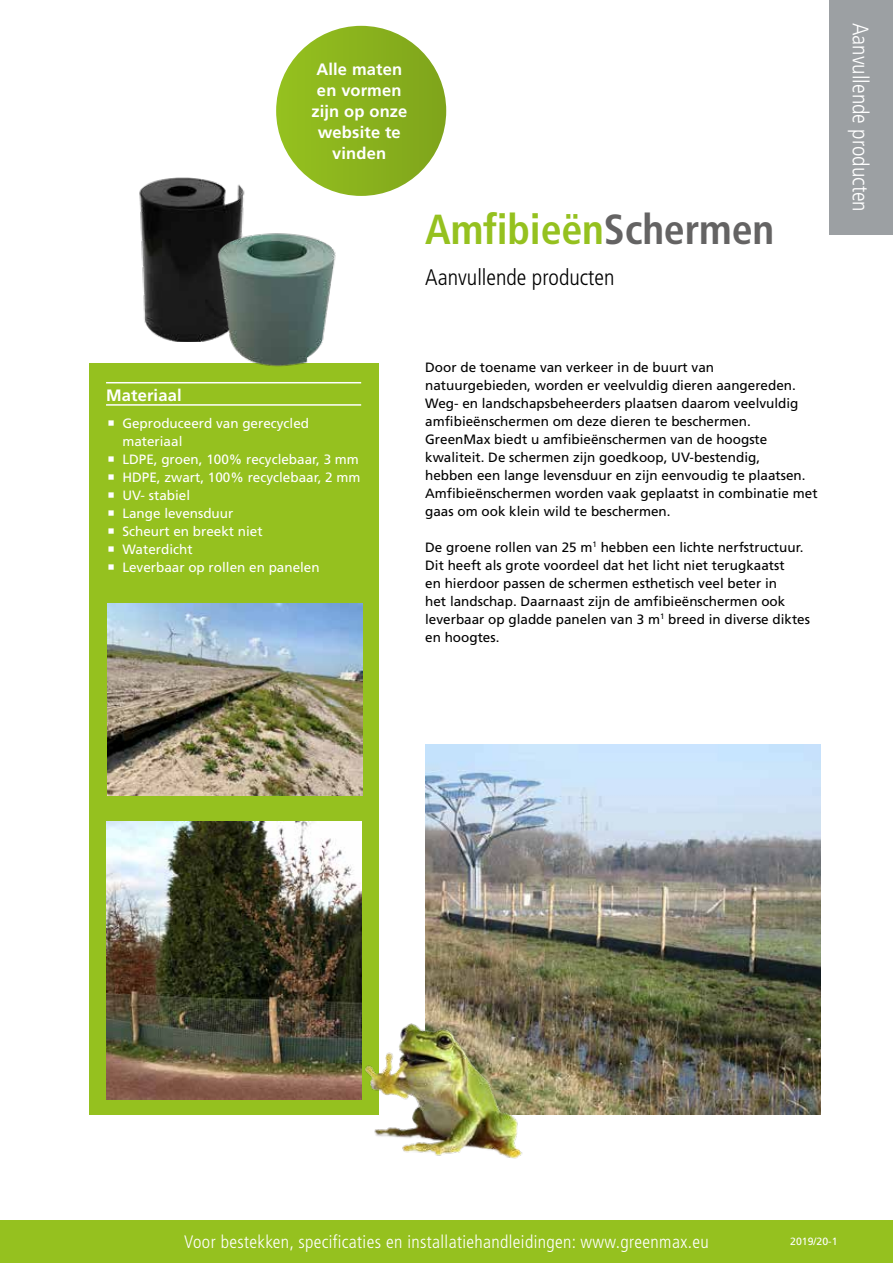
<style>
.page{position:relative;width:893px;height:1263px;background:#fff}
.page>*{position:absolute;margin:0;border:0;box-sizing:border-box;transform-origin:0 0}
.t1{font:700 condensed 42px "Frutiger LT Std";letter-spacing:-.005em;color:#95c11f}
.t2{font:300 condensed 22.5px "Frutiger LT Std";color:#000}
.t3{font:300 condensed 22.5px "Frutiger LT Std";color:#fff}
.t4{font:300 condensed 18px "Frutiger LT Std";letter-spacing:.02em;color:#fff}
.t5{font:700 16.5px/21px "Frutiger LT Std";letter-spacing:.01em;color:#fff;text-align:center}
.t6{font:13.5px/18px "Frutiger LT Std";color:#000}
.t7{font:13.5px/18px "Frutiger LT Std";color:#fff}
.t8{font:10.5px "Frutiger LT Std";color:#fff}
.s1{color:#646363}
</style>
<div class="page">
<div style="left:89px;top:362px;width:289px;height:752px;background:#95c11f"></div>
<img style="left:106px;top:821px;width:255px;height:278px">
<img style="left:107px;top:604px;width:255px;height:191px">
<img style="left:139px;top:177px;width:106px;height:164px">
<img style="left:187px;top:227px;width:157px;height:140px">
<hr style="left:106px;top:404px;width:255px;height:2px;background:#fff">
<hr style="left:106px;top:382px;width:255px;height:1px;background:#fff">
<img style="left:425px;top:744px;width:396px;height:370px">
<div style="left:829px;top:0;width:64px;height:234px;background:#9ca0a3"></div>
<div style="left:0;top:1220px;width:893px;height:43px;background:#95c11f"></div>
<div style="left:276px;top:26px;width:170px;height:170px;background:linear-gradient(to right,#96c220,#7fa41b);border-radius:85px"></div>
<img style="left:330px;top:1007px;width:204px;height:152px">
<p class="t5" style="left:311px;top:58px;width:97px">Alle maten en vormen zijn op onze website te vinden</p>
<h1 class="t1" style="left:425px;top:205px;width:351px">Amfibieën<span class="s1">Schermen</span></h1>
<h2 class="t2" style="left:425px;top:264px;width:191px">Aanvullende producten</h2>
<p class="t5" style="left:106px;top:384px;width:77px">Materiaal</p>
<p class="t7" style="left:122px;top:415px;width:188px;text-indent:-15px">○ Geproduceerd van gerecycled materiaal</p>
<p class="t7" style="left:107px;top:451px;width:253px">○ LDPE, groen, 100% recyclebaar, 3 mm</p>
<p class="t7" style="left:107px;top:469px;width:255px">○ HDPE, zwart, 100% recyclebaar, 2 mm</p>
<p class="t7" style="left:107px;top:487px;width:84px">○ UV- stabiel</p>
<p class="t7" style="left:107px;top:505px;width:128px">○ Lange levensduur</p>
<p class="t7" style="left:107px;top:523px;width:157px">○ Scheurt en breekt niet</p>
<p class="t7" style="left:107px;top:541px;width:87px">○ Waterdicht</p>
<p class="t7" style="left:107px;top:559px;width:214px">○ Leverbaar op rollen en panelen</p>
<p class="t6" style="left:425px;top:358px;width:394px">Door de toename van verkeer in de buurt van natuurgebieden, worden er veelvuldig dieren aangereden.<br>Weg- en landschapsbeheerders plaatsen daarom veelvuldig amfibieënschermen om deze dieren te beschermen.<br>GreenMax biedt u amfibieënschermen van de hoogste kwaliteit. De schermen zijn goedkoop, UV-bestendig,<br>hebben een lange levensduur en zijn eenvoudig te plaatsen.<br>Amfibieënschermen worden vaak geplaatst in combinatie met gaas om ook klein wild te beschermen.</p>
<p class="t6" style="left:425px;top:538px;width:386px">De groene rollen van 25 m<sup>1</sup> hebben een lichte nerfstructuur.<br>Dit heeft als grote voordeel dat het licht niet terugkaatst<br>en hierdoor passen de schermen esthetisch veel beter in<br>het landschap. Daarnaast zijn de amfibieënschermen ook leverbaar op gladde panelen van 3 m<sup>1</sup> breed in diverse diktes en hoogtes.</p>
<h2 class="t3" style="left:873px;top:23px;width:191px;rotate:90deg">Aanvullende producten</h2>
<h3 class="t4" style="left:184px;top:1232px;width:526px">Voor bestekken, specificaties en installatiehandleidingen: www.greenmax.eu</h3>
<p class="t8" style="left:790px;top:1235px;width:49px">2019/20-1</p>
</div>
